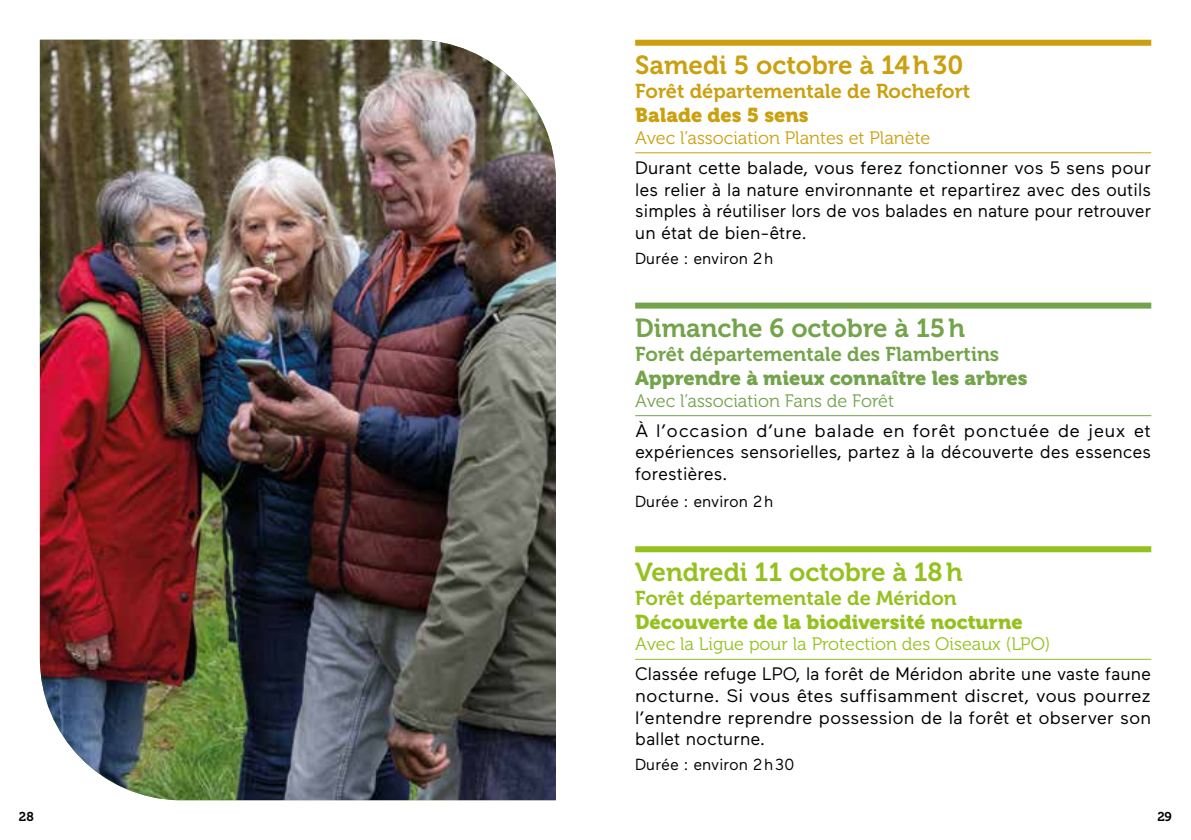
<style>
.page{position:relative;width:1191px;height:840px;background:#fff}
.page>*{position:absolute;margin:0;border:0;box-sizing:border-box;transform-origin:0 0}
.t1{font:26px "Museo 700";color:#95c11f}
.t2{font:26px "Museo 700";color:#cba00f}
.t3{font:26px "Museo 700";color:#73a34a}
.t4{font:20px "Museo 900";color:#95c11f}
.t5{font:20px "Museo 700";color:#73a34a}
.t6{font:20px "Museo 900";color:#73a34a}
.t7{font:20px "Museo 700";color:#cba00f}
.t8{font:20px "Museo 700";color:#95c11f}
.t9{font:20px "Museo 900";color:#cba00f}
.t10{font:18px/21.6px "Maax";color:#000;text-align:justify}
.t11{font:18px/21.6px "Maax";color:#000;text-align:justify;scale:1.05 1}
.t12{font:18px "Museo 300";color:#95c11f}
.t13{font:18px "Museo 300";color:#cba00f}
.t14{font:18px "Museo 300";color:#73a34a}
.t15{font:16px "Maax";color:#000}
.t16{font:12.8px "Museo 700";color:#000}
</style>
<div class="page">
<div style="left:635px;top:40px;width:516px;height:6px;background:#cba00f"></div>
<hr style="left:635px;top:152px;width:516px;height:1px;background:#cba00f">
<div style="left:635px;top:302px;width:516px;height:6px;background:#73a34a"></div>
<hr style="left:635px;top:415px;width:516px;height:1px;background:#73a34a">
<div style="left:635px;top:546px;width:516px;height:6px;background:#95c11f"></div>
<hr style="left:635px;top:658px;width:516px;height:1px;background:#95c11f">
<img style="left:40px;top:40px;width:516px;height:759px">
<h1 class="t2" style="left:635px;top:51px;width:329px">Samedi 5 octobre à 14h30</h1>
<p class="t7" style="left:635px;top:80px;width:336px">Forêt départementale de Rochefort</p>
<p class="t9" style="left:635px;top:104px;width:175px">Balade des 5 sens</p>
<p class="t13" style="left:635px;top:128px;width:297px">Avec l’association Plantes et Planète</p>
<p class="t10" style="left:635px;top:157px;width:517px">Durant cette balade, vous ferez fonctionner vos 5 sens pour les relier à la nature environnante et repartirez avec des outils simples à réutiliser lors de vos balades en nature pour retrouver un état de bien-être.</p>
<p class="t15" style="left:635px;top:249px;width:139px">Durée : environ 2h</p>
<h1 class="t3" style="left:635px;top:313px;width:331px">Dimanche 6 octobre à 15h</h1>
<p class="t5" style="left:635px;top:343px;width:365px">Forêt départementale des Flambertins</p>
<p class="t6" style="left:635px;top:366px;width:394px">Apprendre à mieux connaître les arbres</p>
<p class="t14" style="left:635px;top:390px;width:260px">Avec l’association Fans de Forêt</p>
<p class="t11" style="left:635px;top:420px;width:493px">À l’occasion d’une balade en forêt ponctuée de jeux et expériences sensorielles, partez à la découverte des essences forestières.</p>
<p class="t15" style="left:635px;top:493px;width:139px">Durée : environ 2h</p>
<h1 class="t1" style="left:635px;top:557px;width:329px">Vendredi 11 octobre à 18h</h1>
<p class="t8" style="left:635px;top:586px;width:323px">Forêt départementale de Méridon</p>
<p class="t4" style="left:635px;top:610px;width:389px">Découverte de la biodiversité nocturne</p>
<p class="t12" style="left:635px;top:634px;width:417px">Avec la Ligue pour la Protection des Oiseaux (LPO)</p>
<p class="t10" style="left:635px;top:663px;width:517px">Classée refuge LPO, la forêt de Méridon abrite une vaste faune nocturne. Si vous êtes suffisamment discret, vous pourrez l’entendre reprendre possession de la forêt et observer son ballet nocturne.</p>
<p class="t15" style="left:635px;top:755px;width:160px">Durée : environ 2h30</p>
<p class="t16" style="left:19px;top:808px;width:16px">28</p>
<p class="t16" style="left:1157px;top:808px;width:16px">29</p>
</div>
